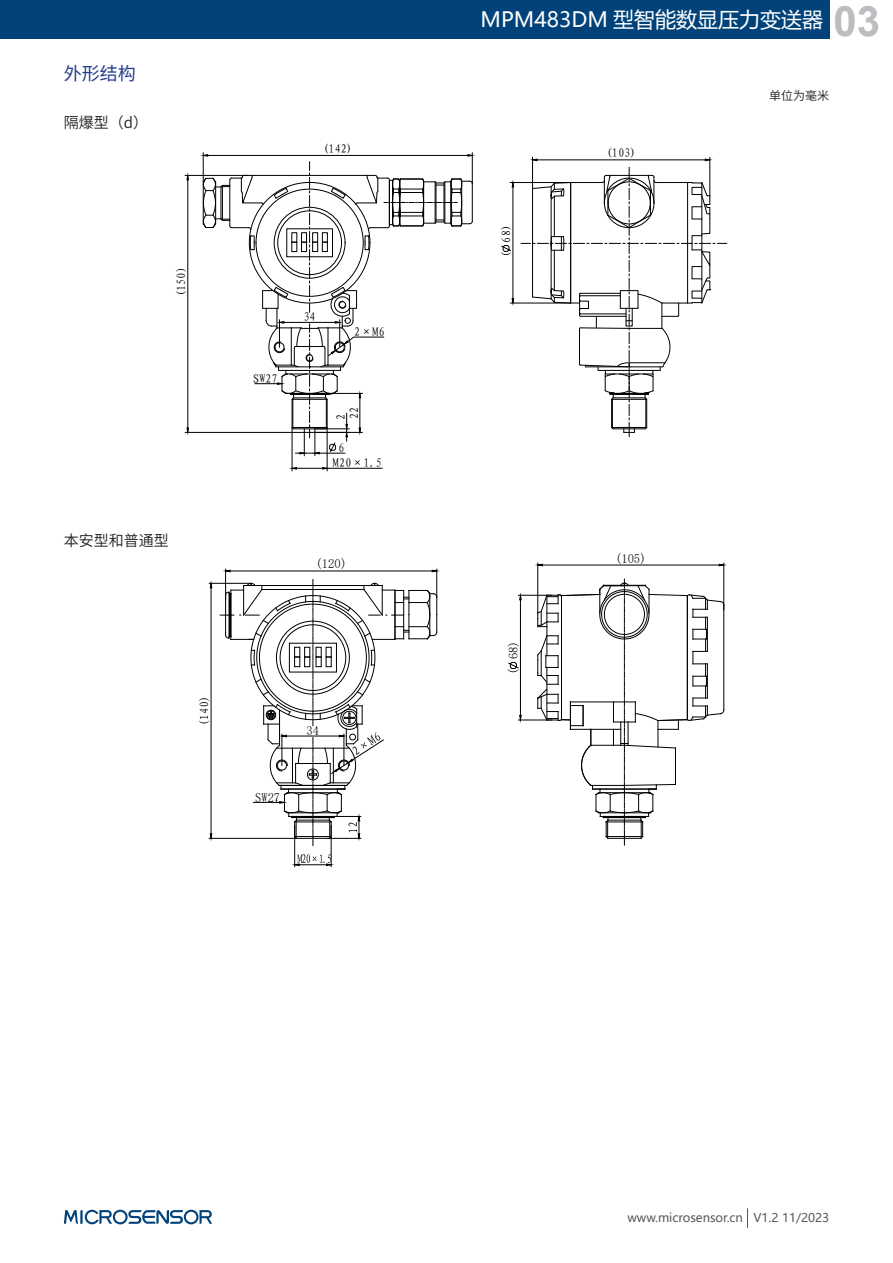
<style>
.page{position:relative;width:893px;height:1263px;background:#fff}
.page>*{position:absolute;margin:0;border:0;box-sizing:border-box;transform-origin:0 0}
.t1{font:21px "Microsoft Ya Hei";color:#fff}
.t2{font:18px "Source Han Sans SC";color:#253f8e}
.t3{font:15px "Source Han Sans SC";color:#231f20}
.t4{font:12.6px "Sim Sun";color:#000}
.t5{font:12.3px/13.2px "Fang Song GB2312";color:#000}
.t6{font:12px "Microsoft Ya Hei";color:#57585a}
.t7{font:12px "Source Han Sans SC";color:#231f20}
.s1{font-family:"Arial";font-weight:700;font-size:42px;color:#bcbdc0}
</style>
<div class="page">
<div style="left:0;top:0;width:829px;height:38px;background:#004279"></div>
<svg style="left:747px;top:1208px;width:1px;height:20px"></svg>
<svg style="left:64px;top:1209px;width:148px;height:15px"></svg>
<hr style="left:537px;top:563px;width:1px;height:50px;background:#000">
<hr style="left:723px;top:563px;width:1px;height:47px;background:#000">
<hr style="left:542px;top:565px;width:177px;height:1px;background:#000">
<hr style="left:519px;top:595px;width:32px;height:1px;background:#000">
<hr style="left:519px;top:720px;width:33px;height:1px;background:#000">
<hr style="left:520px;top:600px;width:1px;height:115px;background:#000">
<svg style="left:508px;top:662px;width:11px;height:7px"></svg>
<hr style="left:209px;top:583px;width:42px;height:1px;background:#000">
<hr style="left:209px;top:838px;width:87px;height:1px;background:#000">
<hr style="left:211px;top:588px;width:1px;height:246px;background:#000">
<svg style="left:199px;top:698px;width:10px;height:25px"></svg>
<hr style="left:294px;top:825px;width:1px;height:41px;background:#000">
<hr style="left:331px;top:825px;width:1px;height:41px;background:#000">
<svg style="left:295px;top:854px;width:36px;height:11px"></svg>
<svg style="left:537px;top:579px;width:187px;height:266px"></svg>
<svg style="left:220px;top:569px;width:217px;height:276px"></svg>
<hr style="left:185px;top:175px;width:63px;height:1px;background:#000">
<hr style="left:185px;top:432px;width:119px;height:1px;background:#000">
<hr style="left:188px;top:180px;width:1px;height:248px;background:#000">
<svg style="left:186px;top:175px;width:3px;height:6px"></svg>
<svg style="left:186px;top:427px;width:3px;height:6px"></svg>
<hr style="left:292px;top:427px;width:1px;height:44px;background:#000">
<hr style="left:327px;top:427px;width:1px;height:44px;background:#000">
<hr style="left:327px;top:468px;width:55px;height:1px;background:#000">
<svg style="left:291px;top:467px;width:37px;height:3px"></svg>
<svg style="left:202px;top:153px;width:271px;height:303px"></svg>
<hr style="left:710px;top:157px;width:1px;height:39px;background:#000">
<hr style="left:532px;top:157px;width:1px;height:31px;background:#000">
<hr style="left:537px;top:160px;width:168px;height:1px;background:#000">
<svg style="left:704px;top:158px;width:7px;height:3px"></svg>
<svg style="left:532px;top:158px;width:6px;height:3px"></svg>
<hr style="left:510px;top:182px;width:61px;height:1px;background:#000">
<hr style="left:510px;top:303px;width:61px;height:1px;background:#000">
<hr style="left:513px;top:187px;width:1px;height:112px;background:#000">
<svg style="left:511px;top:183px;width:3px;height:5px"></svg>
<svg style="left:511px;top:298px;width:3px;height:6px"></svg>
<svg style="left:501px;top:245px;width:10px;height:7px"></svg>
<svg style="left:521px;top:167px;width:206px;height:270px"></svg>
<p class="t2" style="left:64px;top:63px;width:73px">外形结构</p>
<p class="t3" style="left:64px;top:114px;width:86px">隔爆型（d）</p>
<p class="t5" style="left:174px;top:297px;width:32px;rotate:-90deg">(150)</p>
<p class="t3" style="left:64px;top:532px;width:107px">本安型和普通型</p>
<p class="t5" style="left:322px;top:142px;width:32px">(142)</p>
<p class="t5" style="left:253px;top:372px;width:26px">SW27</p>
<p class="t5" style="left:303px;top:310px;width:14px">34</p>
<p class="t5" style="left:354px;top:325px;width:32px">2×M6</p>
<p class="t5" style="left:334px;top:420px;width:14px;rotate:-90deg">2<br>22</p>
<p class="t5" style="left:338px;top:441px;width:8px">6</p>
<p class="t5" style="left:333px;top:456px;width:51px">M20×1.5</p>
<p class="t4" style="left:315px;top:558px;width:33px">(120)</p>
<p class="t4" style="left:255px;top:791px;width:27px">SW27</p>
<p class="t4" style="left:306px;top:724px;width:14px">34</p>
<h1 class="t1" style="left:481px;top:5px;width:401px">MPM483DM 型智能数显压力变送器 <span class="s1">03</span></h1>
<p class="t5" style="left:499px;top:258px;width:35px;rotate:-90deg">( 68)</p>
<p class="t5" style="left:606px;top:146px;width:32px">(103)</p>
<p class="t4" style="left:507px;top:675px;width:36px;rotate:-90deg">( 68)</p>
<p class="t4" style="left:615px;top:552px;width:33px">(105)</p>
<p class="t7" style="left:769px;top:89px;width:61px">单位为毫米</p>
<p class="t6" style="left:627px;top:1210px;width:203px">www.microsensor.cn V1.2 11/2023</p>
</div>
